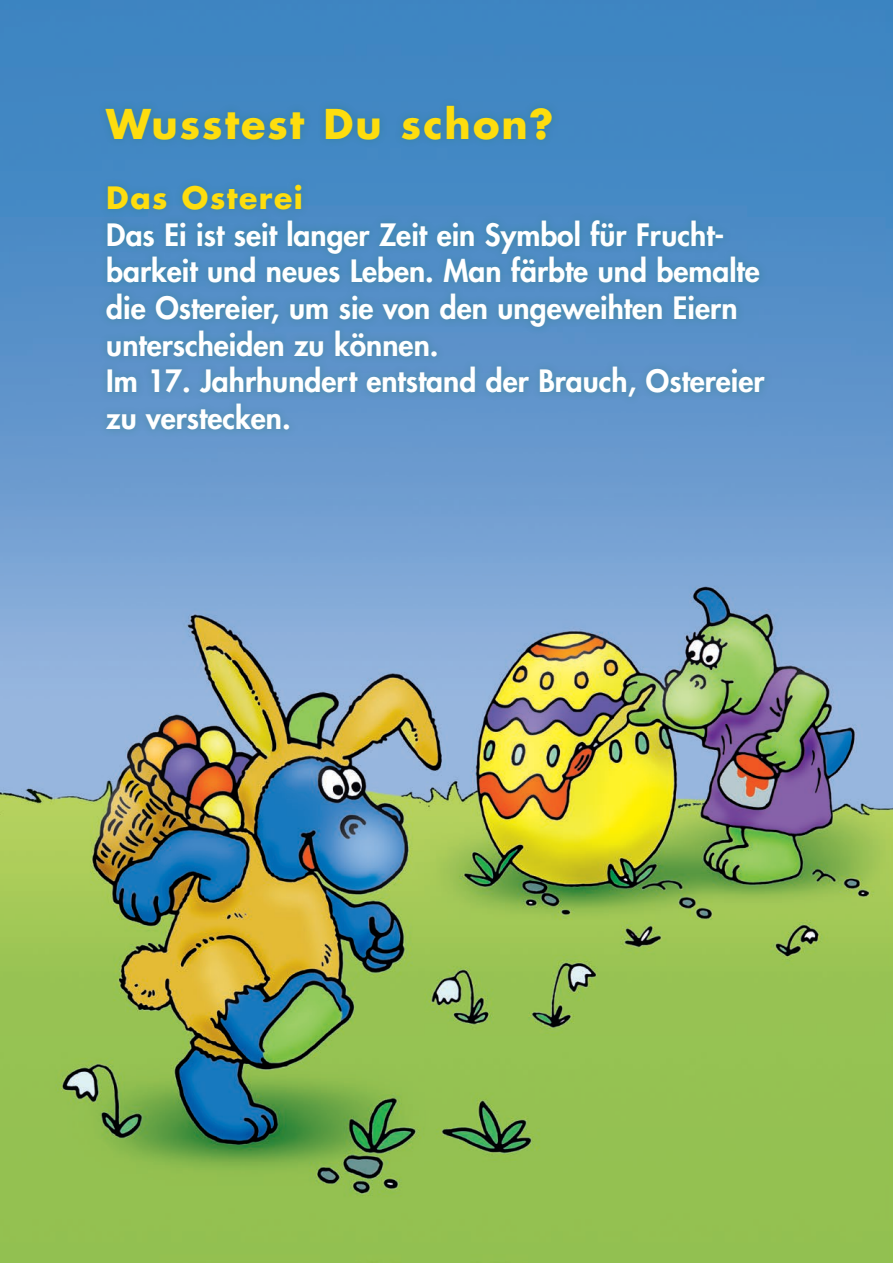
<style>
.page{position:relative;width:893px;height:1263px;background:#fff}
.page>*{position:absolute;margin:0;border:0;box-sizing:border-box;transform-origin:0 0}
.t1{font:700 39.9px "Futura Std";letter-spacing:.05em;color:#fedd0e}
.t2{font:800 30px/36.6px "Futura Std";color:#fff}
.t3{font:700 30px "Futura Std";letter-spacing:.05em;color:#fedd0e}
</style>
<div class="page">
<img style="left:0;top:0;width:893px;height:1263px">
<div style="left:97px;top:97px;width:676px;height:341px;background:#006f33;opacity:.17"></div>
<h1 class="t1" style="left:106px;top:98px;width:449px">Wusstest Du schon?</h1>
<p class="t3" style="left:106px;top:178px;width:198px">Das Osterei</p>
<p class="t2" style="left:106px;top:216px;width:660px">Das Ei ist seit langer Zeit ein Symbol für Frucht&shy;barkeit und neues Leben. Man färbte und bemalte die Ostereier, um sie von den ungeweihten Eiern unterscheiden zu können.<br>Im 17. Jahrhundert entstand der Brauch, Ostereier zu verstecken.</p>
</div>
